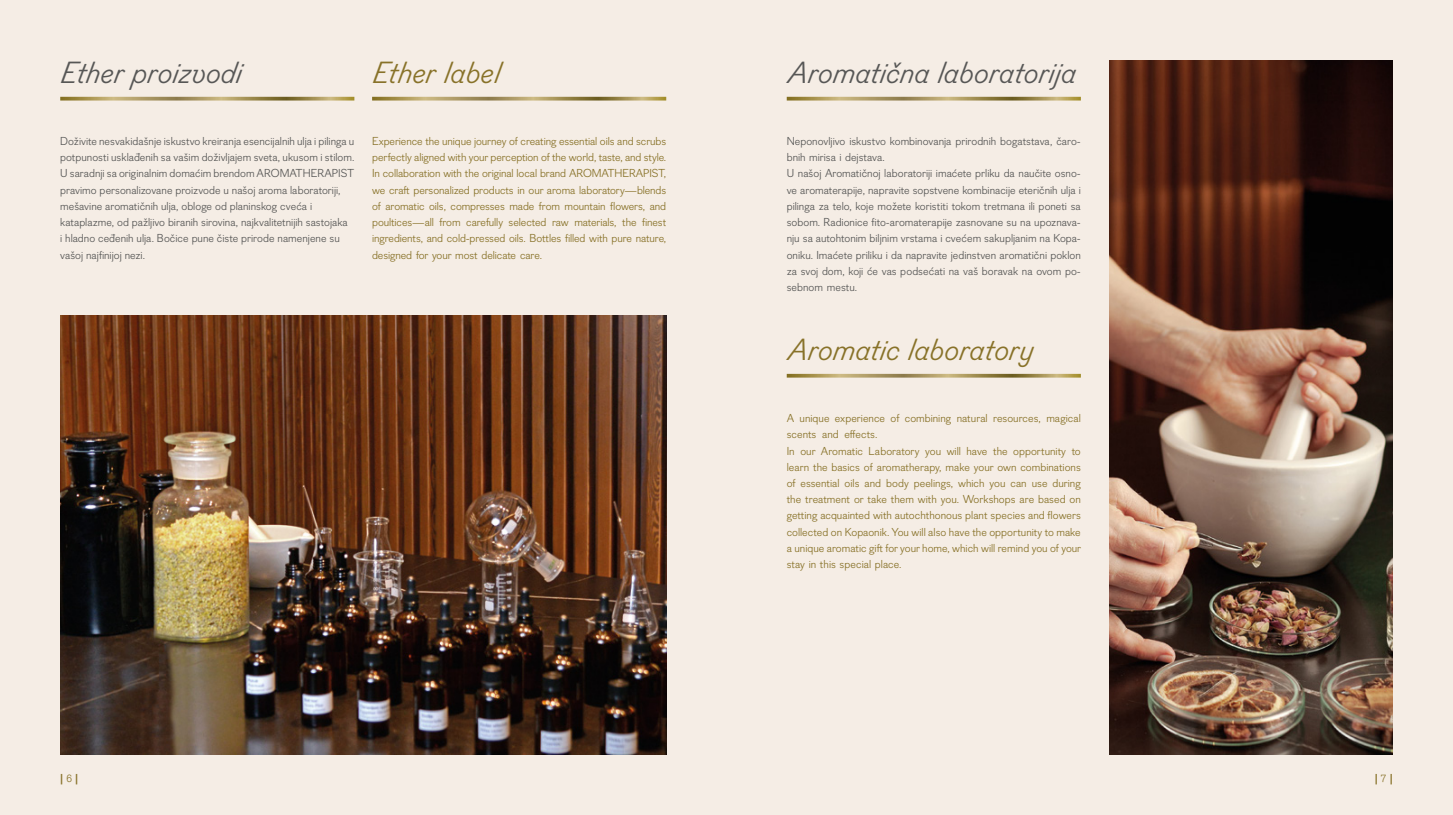
<style>
.page{position:relative;width:1453px;height:815px;background:#f5ede5}
.page>*{position:absolute;margin:0;border:0;box-sizing:border-box;transform-origin:0 0}
.t1{font:italic 30px "Figgins Sans";color:#575756}
.t2{font:italic 30px "Figgins Sans";color:#887229}
.t3{font:11.25px/16.2px "Figgins Sans";color:#887229;text-align:justify}
.t4{font:11.25px/16.2px "Figgins Sans";color:#575756}
.t5{font:700 11.25px "Figgins Sans";color:#887229}
.s1{font-weight:400}
</style>
<div class="page">
<img style="left:60px;top:315px;width:606px;height:440px">
<img style="left:1109px;top:60px;width:284px;height:695px">
<svg style="left:60px;top:97px;width:294px;height:4px"></svg>
<svg style="left:372px;top:97px;width:294px;height:4px"></svg>
<svg style="left:787px;top:97px;width:294px;height:4px"></svg>
<svg style="left:787px;top:374px;width:294px;height:4px"></svg>
<h1 class="t1" style="left:60px;top:54px;width:183px">Ether proizvodi</h1>
<h1 class="t2" style="left:372px;top:54px;width:129px">Ether label</h1>
<p class="t4" style="left:60px;top:133px;width:296px">Doživite nesvakidašnje iskustvo kreiranja esencijalnih ulja i pilinga u potpunosti usklađenih sa vašim doživljajem sveta, ukusom i stilom.<br>U saradnji sa originalnim domaćim brendom AROMATHERAPIST pravimo personalizovane proizvode u našoj aroma laboratoriji, mešavine aromatičnih ulja, obloge od planinskog cveća i kataplazme, od pažljivo biranih sirovina, najkvalitetnijih sastojaka<br>i hladno ceđenih ulja. Bočice pune čiste prirode namenjene su vašoj najfinijoj nezi.</p>
<p class="t3" style="left:372px;top:133px;width:296px">Experience the unique journey of creating essential oils and scrubs perfectly aligned with your perception of the world, taste, and style.<br>In collaboration with the original local brand AROMATHERAPIST, we craft personalized products in our aroma laboratory—blends of aromatic oils, compresses made from mountain flowers, and poultices—all from carefully selected raw materials, the finest ingredients, and cold-pressed oils. Bottles filled with pure nature, designed for your most delicate care.</p>
<h1 class="t1" style="left:787px;top:54px;width:290px">Aromatična laboratorija</h1>
<p class="t4" style="left:787px;top:133px;width:296px">Neponovljivo iskustvo kombinovanja prirodnih bogatstava, čaro&shy;bnih mirisa i dejstava.<br>U našoj Aromatičnoj laboratoriji imaćete prliku da naučite osno&shy;ve aromaterapije, napravite sopstvene kombinacije eteričnih ulja i pilinga za telo, koje možete koristiti tokom tretmana ili poneti sa sobom. Radionice fito-aromaterapije zasnovane su na upoznava&shy;nju sa autohtonim biljnim vrstama i cvećem sakupljanim na Kopa&shy;oniku. Imaćete priliku i da napravite jedinstven aromatični poklon za svoj dom, koji će vas podsećati na vaš boravak na ovom po&shy;sebnom mestu.</p>
<h1 class="t2" style="left:787px;top:331px;width:248px">Aromatic laboratory</h1>
<p class="t3" style="left:787px;top:410px;width:296px;text-align:left">A unique experience of combining natural resources, magical scents and effects.<br>In our Aromatic Laboratory you will have the opportunity to learn the basics of aromatherapy, make your own combinations of essential oils and body peelings, which you can use during the treatment or take them with you. Workshops are based on getting acquainted with autochthonous plant species and flowers collected on Kopaonik. You will also have the opportunity to make a unique aromatic gift for your home, which will remind you of your stay in this special place.</p>
<p class="t5" style="left:60px;top:771px;width:19px">| <span class="s1">6</span> |</p>
<p class="t5" style="left:1375px;top:771px;width:19px">| <span class="s1">7</span> |</p>
</div>
